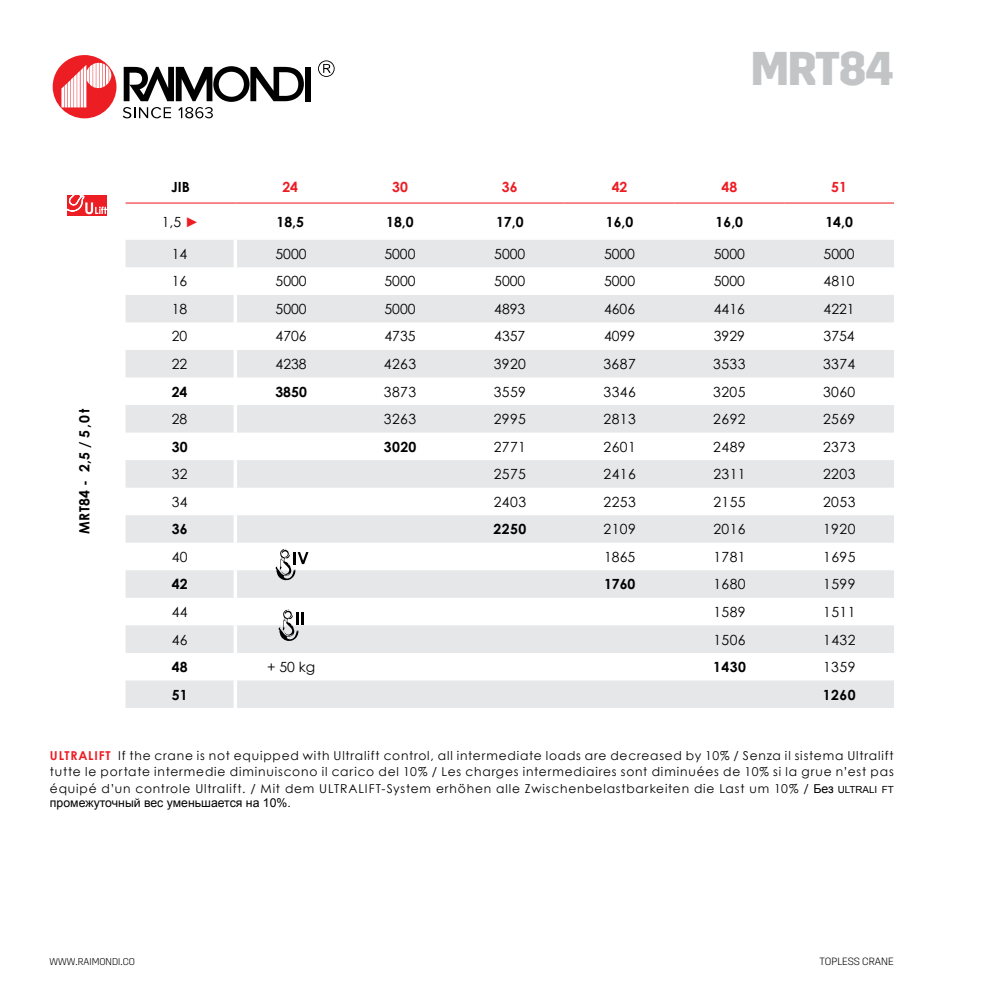
<style>
.page{position:relative;width:993px;height:993px;background:#fff}
.page>*{position:absolute;margin:0;border:0;box-sizing:border-box;transform-origin:0 0}
.t1{font:700 47.25px "Trim";letter-spacing:-.035em;color:#c2c4c6}
.t2{font:14px "Century Gothic";letter-spacing:.03em;color:#000}
.t3{font:14px "Century Gothic";color:#000}
.t4{font:700 14px "Century Gothic";color:#000}
.t5{font:700 14px "Century Gothic";letter-spacing:.03em;color:#000}
.t6{font:700 14px "Century Gothic";color:#ed1d24}
.t7{font:12.25px/16.3px "Century Gothic";letter-spacing:.065em;color:#000;text-align:justify}
.t8{font:12.25px "Arial";color:#000}
.t9{font:300 10.5px "Trim";color:#000}
.t10{font:300 9.8px "Trim";color:#000}
.s1{font-style:inherit}
.s2{color:#ed1d24}
.s3{font-weight:700;color:#ed1d24}
.s4{font-family:"Arial"}
.s5{font-family:"Arial";font-size:9.8px}
.s6{font-size:14px}
</style>
<div class="page">
<div style="left:305px;top:67px;width:5px;height:34px;background:#000"></div>
<svg style="left:123px;top:66px;width:181px;height:52px"></svg>
<svg style="left:318px;top:60px;width:16px;height:17px"></svg>
<svg style="left:53px;top:55px;width:63px;height:63px"></svg>
<svg style="left:125px;top:240px;width:768px;height:467px;fill:#e6e7e8"></svg>
<hr style="left:125px;top:202px;width:110px;height:1px;background:#ed1d24">
<hr style="left:235px;top:202px;width:110px;height:1px;background:#ed1d24">
<hr style="left:345px;top:202px;width:109px;height:1px;background:#ed1d24">
<hr style="left:454px;top:202px;width:110px;height:1px;background:#ed1d24">
<hr style="left:564px;top:202px;width:110px;height:1px;background:#ed1d24">
<hr style="left:674px;top:202px;width:110px;height:1px;background:#ed1d24">
<hr style="left:784px;top:202px;width:109px;height:1px;background:#ed1d24">
<svg style="left:233px;top:240px;width:4px;height:27px"></svg>
<hr style="left:233px;top:267px;width:4px;height:28px;background:#fff">
<svg style="left:233px;top:295px;width:4px;height:27px"></svg>
<hr style="left:233px;top:322px;width:4px;height:28px;background:#fff">
<svg style="left:233px;top:350px;width:4px;height:27px"></svg>
<hr style="left:233px;top:377px;width:4px;height:28px;background:#fff">
<svg style="left:233px;top:405px;width:4px;height:27px"></svg>
<hr style="left:233px;top:432px;width:4px;height:28px;background:#fff">
<svg style="left:233px;top:460px;width:4px;height:27px"></svg>
<hr style="left:233px;top:487px;width:4px;height:28px;background:#fff">
<svg style="left:233px;top:515px;width:4px;height:27px"></svg>
<hr style="left:233px;top:542px;width:4px;height:28px;background:#fff">
<svg style="left:233px;top:570px;width:4px;height:27px"></svg>
<hr style="left:233px;top:597px;width:4px;height:28px;background:#fff">
<svg style="left:233px;top:625px;width:4px;height:27px"></svg>
<hr style="left:233px;top:652px;width:4px;height:28px;background:#fff">
<svg style="left:233px;top:680px;width:4px;height:27px"></svg>
<div style="left:67px;top:194px;width:40px;height:21px;background:#ed1d24"></div>
<svg style="left:67px;top:194px;width:40px;height:20px"></svg>
<svg style="left:275px;top:548px;width:33px;height:33px"></svg>
<svg style="left:278px;top:609px;width:25px;height:33px"></svg>
<h1 class="t1" style="left:750px;top:47px;width:144px">MRT84</h1>
<p class="t4" style="left:79px;top:533px;width:126px;rotate:-90deg">MRT84 - 2,5 / <span class="s1">5,0</span>t</p>
<p class="t4" style="left:171px;top:182px;width:20px">JIB</p>
<p class="t6" style="left:282px;top:182px;width:17px">24</p>
<p class="t6" style="left:392px;top:182px;width:17px">30</p>
<p class="t6" style="left:502px;top:182px;width:17px">36</p>
<p class="t6" style="left:611px;top:182px;width:17px">42</p>
<p class="t6" style="left:721px;top:182px;width:17px">48</p>
<p class="t6" style="left:831px;top:182px;width:17px">51</p>
<p class="t3" style="left:162px;top:216px;width:39px">1,5 <span class="s2">►</span></p>
<p class="t4" style="left:276px;top:216px;width:29px">18,5</p>
<p class="t4" style="left:386px;top:216px;width:29px">18,0</p>
<p class="t4" style="left:496px;top:216px;width:29px">17,0</p>
<p class="t4" style="left:605px;top:216px;width:29px">16,0</p>
<p class="t4" style="left:715px;top:216px;width:29px">16,0</p>
<p class="t4" style="left:825px;top:216px;width:29px">14,0</p>
<p class="t3" style="left:172px;top:248px;width:17px">14</p>
<p class="t3" style="left:275px;top:248px;width:33px">5000</p>
<p class="t3" style="left:384px;top:248px;width:33px">5000</p>
<p class="t3" style="left:494px;top:248px;width:33px">5000</p>
<p class="t3" style="left:604px;top:248px;width:33px">5000</p>
<p class="t3" style="left:713px;top:248px;width:33px">5000</p>
<p class="t3" style="left:823px;top:248px;width:33px">5000</p>
<p class="t3" style="left:172px;top:275px;width:17px">16</p>
<p class="t3" style="left:275px;top:275px;width:33px">5000</p>
<p class="t3" style="left:384px;top:275px;width:33px">5000</p>
<p class="t3" style="left:494px;top:275px;width:33px">5000</p>
<p class="t3" style="left:604px;top:275px;width:33px">5000</p>
<p class="t3" style="left:713px;top:275px;width:33px">5000</p>
<p class="t3" style="left:823px;top:275px;width:33px">4810</p>
<p class="t3" style="left:172px;top:303px;width:17px">18</p>
<p class="t3" style="left:275px;top:303px;width:33px">5000</p>
<p class="t3" style="left:384px;top:303px;width:33px">5000</p>
<p class="t3" style="left:494px;top:303px;width:33px">4893</p>
<p class="t3" style="left:604px;top:303px;width:33px">4606</p>
<p class="t3" style="left:713px;top:303px;width:33px">4416</p>
<p class="t3" style="left:823px;top:303px;width:33px">4221</p>
<p class="t3" style="left:172px;top:330px;width:17px">20</p>
<p class="t3" style="left:275px;top:330px;width:33px">4706</p>
<p class="t3" style="left:384px;top:330px;width:33px">4735</p>
<p class="t3" style="left:494px;top:330px;width:33px">4357</p>
<p class="t3" style="left:604px;top:330px;width:33px">4099</p>
<p class="t3" style="left:713px;top:330px;width:33px">3929</p>
<p class="t3" style="left:823px;top:330px;width:33px">3754</p>
<p class="t3" style="left:172px;top:358px;width:17px">22</p>
<p class="t3" style="left:275px;top:358px;width:33px">4238</p>
<p class="t2" style="left:384px;top:358px;width:34px">4263</p>
<p class="t2" style="left:493px;top:358px;width:34px">3920</p>
<p class="t2" style="left:603px;top:358px;width:34px">3687</p>
<p class="t2" style="left:713px;top:358px;width:34px">3533</p>
<p class="t2" style="left:822px;top:358px;width:34px">3374</p>
<p class="t4" style="left:172px;top:386px;width:17px">24</p>
<p class="t4" style="left:275px;top:386px;width:33px">3850</p>
<p class="t2" style="left:384px;top:386px;width:34px">3873</p>
<p class="t2" style="left:493px;top:386px;width:34px">3559</p>
<p class="t2" style="left:603px;top:386px;width:34px">3346</p>
<p class="t2" style="left:713px;top:386px;width:34px">3205</p>
<p class="t2" style="left:822px;top:386px;width:34px">3060</p>
<p class="t3" style="left:172px;top:413px;width:17px">28</p>
<p class="t2" style="left:384px;top:413px;width:34px">3263</p>
<p class="t2" style="left:493px;top:413px;width:34px">2995</p>
<p class="t2" style="left:603px;top:413px;width:34px">2813</p>
<p class="t2" style="left:713px;top:413px;width:34px">2692</p>
<p class="t2" style="left:822px;top:413px;width:34px">2569</p>
<p class="t4" style="left:172px;top:441px;width:17px">30</p>
<p class="t5" style="left:383px;top:441px;width:34px">3020</p>
<p class="t2" style="left:493px;top:441px;width:34px">2771</p>
<p class="t2" style="left:603px;top:441px;width:34px">2601</p>
<p class="t2" style="left:713px;top:441px;width:34px">2489</p>
<p class="t2" style="left:822px;top:441px;width:34px">2373</p>
<p class="t3" style="left:172px;top:468px;width:17px">32</p>
<p class="t2" style="left:493px;top:468px;width:34px">2575</p>
<p class="t2" style="left:603px;top:468px;width:34px">2416</p>
<p class="t2" style="left:713px;top:468px;width:34px">2311</p>
<p class="t2" style="left:822px;top:468px;width:34px">2203</p>
<p class="t3" style="left:172px;top:495px;width:17px">34</p>
<p class="t2" style="left:493px;top:496px;width:34px">2403</p>
<p class="t2" style="left:603px;top:496px;width:34px">2253</p>
<p class="t2" style="left:713px;top:496px;width:34px">2155</p>
<p class="t2" style="left:822px;top:496px;width:34px">2053</p>
<p class="t4" style="left:172px;top:523px;width:17px">36</p>
<p class="t5" style="left:493px;top:524px;width:34px">2250</p>
<p class="t2" style="left:603px;top:524px;width:34px">2109</p>
<p class="t2" style="left:713px;top:524px;width:34px">2016</p>
<p class="t2" style="left:822px;top:524px;width:34px">1920</p>
<p class="t3" style="left:172px;top:550px;width:17px">40</p>
<p class="t3" style="left:604px;top:550px;width:33px">1865</p>
<p class="t2" style="left:713px;top:551px;width:34px">1781</p>
<p class="t2" style="left:822px;top:551px;width:34px">1695</p>
<p class="t4" style="left:172px;top:578px;width:17px">42</p>
<p class="t4" style="left:604px;top:578px;width:33px">1760</p>
<p class="t2" style="left:713px;top:579px;width:34px">1680</p>
<p class="t2" style="left:822px;top:579px;width:34px">1599</p>
<p class="t3" style="left:172px;top:605px;width:17px">44</p>
<p class="t2" style="left:713px;top:606px;width:34px">1589</p>
<p class="t2" style="left:822px;top:606px;width:34px">1511</p>
<p class="t3" style="left:172px;top:633px;width:17px">46</p>
<p class="t2" style="left:713px;top:634px;width:34px">1506</p>
<p class="t2" style="left:822px;top:634px;width:34px">1432</p>
<p class="t4" style="left:172px;top:661px;width:17px">48</p>
<p class="t3" style="left:267px;top:661px;width:50px">+ 50 kg</p>
<p class="t5" style="left:713px;top:661px;width:34px">1430</p>
<p class="t2" style="left:822px;top:661px;width:34px">1359</p>
<p class="t4" style="left:172px;top:688px;width:17px">51</p>
<p class="t5" style="left:822px;top:689px;width:34px">1260</p>
<p class="t7" style="left:50px;top:748px;width:845px"><span class="s3">ULTRALIFT</span> If the crane is not equipped with Ultralift control, all intermediate loads are decreased by 10% / Senza il sistema Ultralift tutte le portate intermedie diminuiscono il carico del 10% / Les charges intermediaires sont diminuées de 10% si la grue n’est pas équipé d’un controle Ultralift. / Mit dem ULTRALIFT-System erhöhen alle Zwischenbelastbarkeiten die Last um 10% / <span class="s4">Без</span> <span class="s5">ULTRALI FT</span></p>
<p class="t8" style="left:50px;top:794px;width:242px">промежуточный вес уменьшается на 10%.</p>
<p class="t10" style="left:50px;top:957px;width:87px">WWW<span class="s6">.</span>RAIMONDI<span class="s6">.</span>CO</p>
<p class="t9" style="left:819px;top:956px;width:76px">TOPLESS CRANE</p>
</div>
